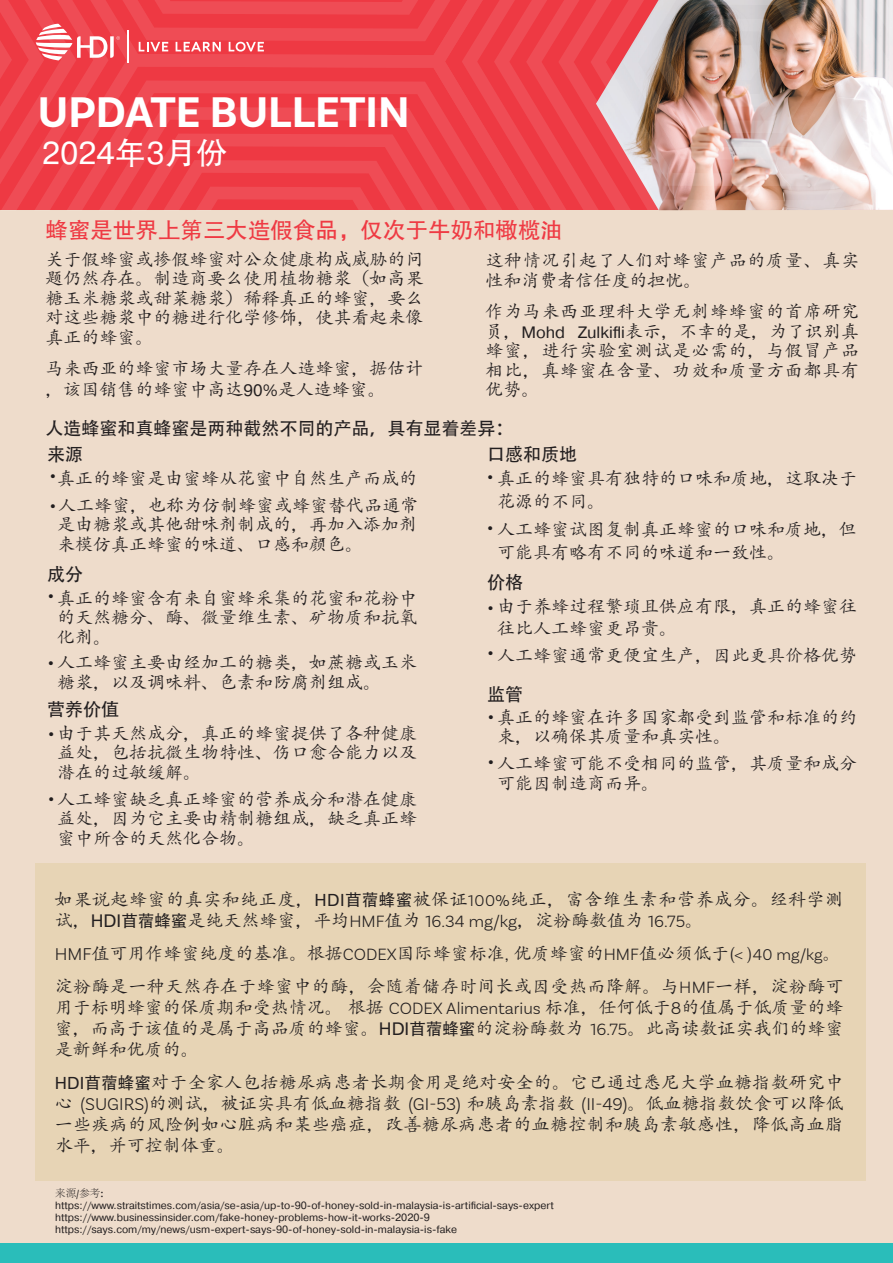
<style>
.page{position:relative;width:893px;height:1263px;background:#eedccb}
.page>*{position:absolute;margin:0;border:0;box-sizing:border-box;transform-origin:0 0}
.t1{font:700 45px "Basic Sans";color:#fff}
.t2{font:31.5px "Pragmatica";color:#fff}
.t3{font:22.5px "FZHTK GBK1 0";color:#ee3a43}
.t4{font:19.5px "Pragmatica";color:#211d1e}
.t5{font:18px/19.5px "Adobe Kaiti Std";color:#231f20;text-align:justify}
.t6{font:18px/33px "Adobe Kaiti Std";letter-spacing:.02em;color:#231f20}
.t7{font:18px/21px "Adobe Kaiti Std";letter-spacing:.03em;color:#231f20}
.t8{font:18px/25.7px "Adobe Heiti Std";color:#231f20}
.t9{font:18px/19.5px "Adobe Kaiti Std";letter-spacing:.04em;color:#231f20}
.t10{font:18px "Myriad Pro";color:#231f20}
.t11{font:10.5px/12px "Pragmatica";color:#211d1e}
.t12{font:300 10.5px "Adobe Song Std";color:#231f20}
.s1{font-family:"FZHTK GBK1 0"}
.s2{font-family:"Pragmatica";font-size:16.5px}
.s3{font-family:"Pragmatica";font-size:19.5px;color:#211d1e}
.s4{font-family:"Pragmatica";font-size:17.25px}
.s5{font-family:"Adobe Heiti Std";font-size:16.5px}
.s6{font-family:"Basic Sans";font-weight:300;font-size:16.5px}
.s7{font-family:"Pragmatica"}
.s8{font-family:"Basic Sans";font-weight:300;font-size:17.25px}
.s9{font-family:"Basic Sans";font-weight:300}
.s10{font-size:17.25px}
.s11{font-size:16.5px}
.s12{font-family:"Praxis LT";font-weight:400}
</style>
<div class="page">
<div style="left:35px;top:864px;width:830px;height:317px;background:#e7d4b5"></div>
<div style="left:0;top:1244px;width:893px;height:19px;background:#2abdba"></div>
<img style="left:598px;top:0;width:295px;height:211px">
<svg style="left:0;top:0;width:598px;height:210px;background:#ee444d"></svg>
<h1 class="t1" style="left:38px;top:84px;width:373px">UPDATE BULLETIN</h1>
<h2 class="t2" style="left:42px;top:134px;width:188px">2024<span class="s1">年</span>3<span class="s1">月份</span></h2>
<p class="t3" style="left:46px;top:217px;width:519px">蜂蜜是世界上第三大造假食品，仅次于牛奶和橄榄油</p>
<p class="t5" style="left:46px;top:249px;width:380px">关于假蜂蜜或掺假蜂蜜对公众健康构成威胁的问题仍然存在。制造商要么使用植物糖浆（如高果糖玉米糖浆或甜菜糖浆）稀释真正的蜂蜜，要么对这些糖浆中的糖进行化学修饰，使其看起来像真正的蜂蜜。</p>
<p class="t5" style="left:46px;top:358px;width:380px;line-height:21px">马来西亚的蜂蜜市场大量存在人造蜂蜜，据估计，该国销售的蜂蜜中高达<span class="s2">90%</span>是人造蜂蜜。</p>
<p class="t9" style="left:485px;top:251px;width:375px">这种情况引起了人们对蜂蜜产品的质量、真实性和消费者信任度的担忧。</p>
<p class="t5" style="left:485px;top:302px;width:375px">作为马来西亚理科大学无刺蜂蜂蜜的首席研究员，<span class="s2">Mohd Zulkifli</span>表示，不幸的是，为了识别真蜂蜜，进行实验室测试是必需的，与假冒产品相比，真蜂蜜在含量、功效和质量方面都具有优势。</p>
<p class="t8" style="left:46px;top:416px;width:469px">人造蜂蜜和真蜂蜜是两种截然不同的产品，具有显着差异：来源</p>
<p class="t5" style="left:57px;top:496px;width:363px;text-indent:-10px"><span class="s3">•</span>人工蜂蜜，也称为仿制蜂蜜或蜂蜜替代品通常是由糖浆或其他甜味剂制成的，再加入添加剂来模仿真正蜂蜜的味道、口感和颜色。</p>
<p class="t8" style="left:47px;top:562px;width:37px">成分</p>
<p class="t5" style="left:57px;top:589px;width:361px">真正的蜂蜜含有来自蜜蜂采集的花蜜和花粉中的天然糖分、酶、微量维生素、矿物质和抗氧化剂。</p>
<p class="t5" style="left:57px;top:653px;width:361px;text-indent:-12px"><span class="s3">•</span>人工蜂蜜主要由经加工的糖类，如蔗糖或玉米糖浆，以及调味料、色素和防腐剂组成。</p>
<p class="t8" style="left:47px;top:697px;width:73px">营养价值</p>
<p class="t5" style="left:57px;top:724px;width:361px;text-indent:-12px"><span class="s3">•</span>由于其天然成分，真正的蜂蜜提供了各种健康益处，包括抗微生物特性、伤口愈合能力以及潜在的过敏缓解。</p>
<p class="t5" style="left:57px;top:790px;width:361px;text-indent:-12px"><span class="s3">•</span>人工蜂蜜缺乏真正蜂蜜的营养成分和潜在健康益处，因为它主要由精制糖组成，缺乏真正蜂蜜中所含的天然化合物。</p>
<p class="t8" style="left:487px;top:442px;width:91px">口感和质地</p>
<p class="t5" style="left:497px;top:492px;width:109px">花源的不同。</p>
<p class="t5" style="left:497px;top:543px;width:289px">可能具有略有不同的味道和一致性。</p>
<p class="t8" style="left:487px;top:570px;width:37px">价格</p>
<p class="t5" style="left:497px;top:615px;width:361px;line-height:27px">往比人工蜂蜜更昂贵。<br>人工蜂蜜通常更便宜生产，因此更具价格优势</p>
<p class="t8" style="left:487px;top:682px;width:37px">监管</p>
<p class="t5" style="left:497px;top:708px;width:361px;text-indent:-12px"><span class="s3">•</span>真正的蜂蜜在许多国家都受到监管和标准的约束，以确保其质量和真实性。</p>
<p class="t5" style="left:497px;top:754px;width:361px;text-indent:-12px"><span class="s3">•</span>人工蜂蜜可能不受相同的监管，其质量和成分可能因制造商而异。</p>
<p class="t5" style="left:47px;top:469px;width:372px"><span class="s3">•</span>真正的蜂蜜是由蜜蜂从花蜜中自然生产而成的</p>
<p class="t5" style="left:484px;top:469px;width:374px"><span class="s3">•</span>真正的蜂蜜具有独特的口味和质地，这取决于</p>
<p class="t5" style="left:484px;top:520px;width:374px"><span class="s3">•</span>人工蜂蜜试图复制真正蜂蜜的口味和质地，但</p>
<p class="t10" style="left:321px;top:525px;width:5px">.</p>
<p class="t4" style="left:45px;top:584px;width:13px">•</p>
<p class="t5" style="left:485px;top:597px;width:374px"><span class="s3">•</span>由于养蜂过程繁琐且供应有限，真正的蜂蜜往</p>
<p class="t4" style="left:485px;top:641px;width:13px">•</p>
<p class="t7" style="left:55px;top:889px;width:790px">如果说起蜂蜜的真实和纯正度，<span class="s4">HDI</span><span class="s5">苜蓿蜂蜜</span>被保证<span class="s6">100%</span>纯正，富含维生素和营养成分。经科学测试，<span class="s7">HDI</span><span class="s5">苜蓿蜂蜜</span>是纯天然蜂蜜，平均<span class="s8">HMF</span>值为 <span class="s8">16.34 mg/kg</span>，淀粉酶数值为 <span class="s8">16.75</span>。</p>
<p class="t6" style="left:55px;top:937px;width:790px"><span class="s9">HMF</span>值可用作蜂蜜纯度的基准<span class="s10">。</span>根据<span class="s8">CODEX</span>国际蜂蜜标准, 优质蜂蜜的<span class="s8">HMF</span>值必须低于<span class="s11">(&lt; )</span><span class="s6">40 mg/kg</span><span class="s10">。</span>淀粉酶是一种天然存在于蜂蜜中的酶，会随着储存时间长或因受热而降解。与<span class="s8">HMF</span>一样，淀粉酶可</p>
<p class="t5" style="left:55px;top:997px;width:790px;line-height:21px">用于标明蜂蜜的保质期和受热情况。 根据 <span class="s8">CODEX Alimentarius</span> 标准，任何低于<span class="s9">8</span>的值属于低质量的蜂蜜，而高于该值的是属于高品质的蜂蜜。<span class="s7">HDI</span><span class="s5">苜蓿蜂蜜</span>的淀粉酶数为 <span class="s8">16.75</span>。此高读数证实我们的蜂蜜是新鲜和优质的。</p>
<p class="t5" style="left:55px;top:1072px;width:790px;line-height:21px"><span class="s4">HDI</span><span class="s5">苜蓿蜂蜜</span>对于全家人包括糖尿病患者长期食用是绝对安全的。它已通过悉尼大学血糖指数研究中心 <span class="s9">(SUGIRS)</span>的测试，被证实具有低血糖指数 <span class="s9">(GI-53)</span> 和胰岛素指数 <span class="s9">(II-49)</span>。低血糖指数饮食可以降低一些疾病的风险例如心脏病和某些癌症，改善糖尿病患者的血糖控制和胰岛素敏感性，降低高血脂水平，并可控制体重。</p>
<p class="t12" style="left:55px;top:1187px;width:49px">来源<span class="s12">/</span>参考<span class="s12">:</span></p>
<p class="t11" style="left:55px;top:1200px;width:500px">https://www.straitstimes.com/asia/se-asia/up-to-90-of-honey-sold-in-malaysia-is-artificial-says-expert https://www.businessinsider.com/fake-honey-problems-how-it-works-2020-9 https://says.com/my/news/usm-expert-says-90-of-honey-sold-in-malaysia-is-fake</p>
</div>
